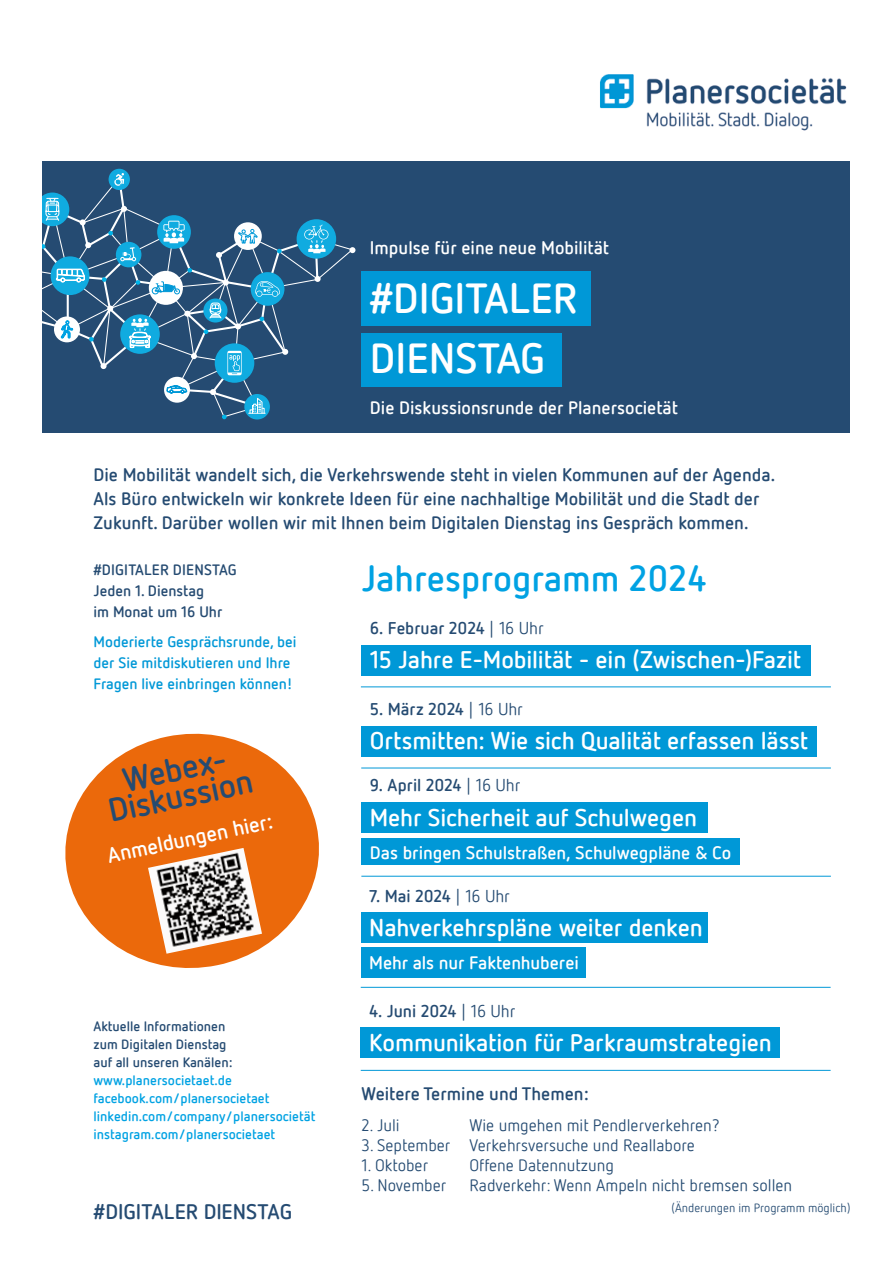
<style>
.page{position:relative;width:893px;height:1263px;background:#fff}
.page>*{position:absolute;margin:0;border:0;box-sizing:border-box;transform-origin:0 0}
.t1{font:700 42px/60px "Netto Pro";color:#fff}
.t2{font:700 36px "Netto Pro";color:#00a2e3}
.t3{font:700 33px/27px "Netto Pro";color:#254b72;text-align:center}
.t4{font:700 24px "Netto Pro";letter-spacing:-.005em;color:#fff}
.t5{font:700 21px "Netto Pro";letter-spacing:-.005em;color:#254b72}
.t6{font:700 21px "Netto Pro";color:#fff}
.t7{font:700 18px/24px "Netto Pro";color:#254b72}
.t8{font:700 18px "Netto Pro";color:#fff}
.t9{font:700 16.95px "Netto Pro";letter-spacing:-.005em;color:#254b72}
.t10{font:16.5px "Netto Pro";color:#254b72}
.t11{font:700 15px/21px "Netto Pro";color:#0098d7}
.t12{font:700 15px/21px "Netto Pro";color:#254b72}
.t13{font:700 13.5px/18px "Netto Pro";color:#00a2e3}
.t14{font:700 13.5px/18px "Netto Pro";color:#254b72}
.t15{font:12px "Netto Pro";color:#254b72}
.s1{font-weight:400}
</style>
<div class="page">
<div style="left:361px;top:947px;width:225px;height:31px;background:#0098d7"></div>
<div style="left:361px;top:912px;width:346px;height:31px;background:#0098d7"></div>
<div style="left:361px;top:839px;width:379px;height:26px;background:#0098d7"></div>
<div style="left:43px;top:162px;width:807px;height:271px;background:#254b72"></div>
<svg style="left:43px;top:168px;width:312px;height:251px"></svg>
<div style="left:361px;top:333px;width:201px;height:53px;background:#0098d7"></div>
<img style="left:600px;top:74px;width:247px;height:57px">
<div style="left:361px;top:726px;width:455px;height:31px;background:#0098d7"></div>
<div style="left:361px;top:802px;width:346px;height:31px;background:#0098d7"></div>
<hr style="left:361px;top:768px;width:470px;height:1px;background:#0098d7">
<hr style="left:361px;top:876px;width:470px;height:1px;background:#0098d7">
<div style="left:361px;top:272px;width:230px;height:54px;background:#0098d7"></div>
<svg style="left:65px;top:733px;width:254px;height:235px;fill:#eb690b"></svg>
<img style="left:148px;top:848px;width:114px;height:106px">
<div style="left:361px;top:645px;width:449px;height:31px;background:#0098d7"></div>
<hr style="left:361px;top:987px;width:470px;height:1px;background:#0098d7">
<hr style="left:361px;top:686px;width:470px;height:1px;background:#0098d7">
<div style="left:361px;top:1026px;width:419px;height:31px;background:#0098d7"></div>
<hr style="left:361px;top:1070px;width:470px;height:1px;background:#0098d7">
<p class="t8" style="left:370px;top:236px;width:241px">Impulse für eine neue Mobilität</p>
<h1 class="t1" style="left:370px;top:266px;width:209px">#DIGITALER<br>DIENSTAG</h1>
<p class="t8" style="left:370px;top:396px;width:310px">Die Diskussionsrunde der Planersocietät</p>
<p class="t7" style="left:94px;top:462px;width:683px">Die Mobilität wandelt sich, die Verkehrswende steht in vielen Kommunen auf der Agenda.<br>Als Büro entwickeln wir konkrete Ideen für eine nachhaltige Mobilität und die Stadt der<br>Zukunft. Darüber wollen wir mit Ihnen beim Digitalen Dienstag ins Gespräch kommen.</p>
<p class="t12" style="left:94px;top:559px;width:145px">#DIGITALER DIENSTAG<br>Jeden 1. Dienstag<br>im Monat um 16 Uhr</p>
<p class="t11" style="left:94px;top:631px;width:204px">Moderierte Gesprächsrunde, bei der Sie mitdiskutieren und Ihre<br>Fragen live einbringen können!</p>
<h2 class="t2" style="left:361px;top:554px;width:346px">Jahresprogramm 2024</h2>
<p class="t9" style="left:370px;top:617px;width:175px">6. Februar 2024 <span class="s1">| 16 Uhr</span></p>
<h3 class="t4" style="left:370px;top:643px;width:433px">15 Jahre E-Mobilität - ein (Zwischen-)Fazit</h3>
<h3 class="t3" style="left:100px;top:770px;width:149px;rotate:-12deg">Webex-<br>Diskussion</h3>
<p class="t6" style="left:105px;top:842px;width:170px;rotate:-12deg">Anmeldungen hier:</p>
<p class="t14" style="left:94px;top:1017px;width:140px">Aktuelle Informationen zum Digitalen Dienstag auf all unseren Kanälen:</p>
<p class="t13" style="left:94px;top:1071px;width:223px">www.planersocietaet.de facebook.com/planersocietaet linkedin.com/company/planersocietät instagram.com/planersocietaet</p>
<p class="t5" style="left:94px;top:1197px;width:200px">#DIGITALER DIENSTAG</p>
<p class="t9" style="left:370px;top:697px;width:155px">5. März 2024 <span class="s1">| 16 Uhr</span></p>
<h3 class="t4" style="left:370px;top:724px;width:440px">Ortsmitten: Wie sich Qualität erfassen lässt</h3>
<p class="t9" style="left:370px;top:774px;width:152px">9. April 2024 <span class="s1">| 16 Uhr</span></p>
<h3 class="t4" style="left:370px;top:801px;width:329px">Mehr Sicherheit auf Schulwegen</h3>
<p class="t8" style="left:370px;top:840px;width:363px">Das bringen Schulstraßen, Schulwegpläne &amp; Co</p>
<p class="t9" style="left:369px;top:885px;width:142px">7. Mai 2024 <span class="s1">| 16 Uhr</span></p>
<h3 class="t4" style="left:369px;top:911px;width:335px">Nahverkehrspläne weiter denken</h3>
<p class="t8" style="left:369px;top:950px;width:211px">Mehr als nur Faktenhuberei</p>
<p class="t9" style="left:369px;top:999px;width:148px">4. Juni 2024 <span class="s1">| 16 Uhr</span></p>
<h3 class="t4" style="left:369px;top:1026px;width:404px">Kommunikation für Parkraumstrategien</h3>
<p class="t7" style="left:361px;top:1080px;width:229px">Weitere Termine und Themen:</p>
<p class="t10" style="left:361px;top:1115px;width:40px">2. Juli</p>
<p class="t10" style="left:469px;top:1115px;width:252px">Wie umgehen mit Pendlerverkehren?</p>
<p class="t10" style="left:361px;top:1135px;width:335px">3. September Verkehrsversuche und Reallabore</p>
<p class="t10" style="left:361px;top:1154px;width:68px">1. Oktober</p>
<p class="t10" style="left:469px;top:1154px;width:146px">Offene Datennutzung</p>
<p class="t10" style="left:361px;top:1174px;width:86px">5. November</p>
<p class="t10" style="left:469px;top:1174px;width:324px">Radverkehr: Wenn Ampeln nicht bremsen sollen</p>
<p class="t15" style="left:671px;top:1200px;width:181px">(Änderungen im Programm möglich)</p>
</div>
